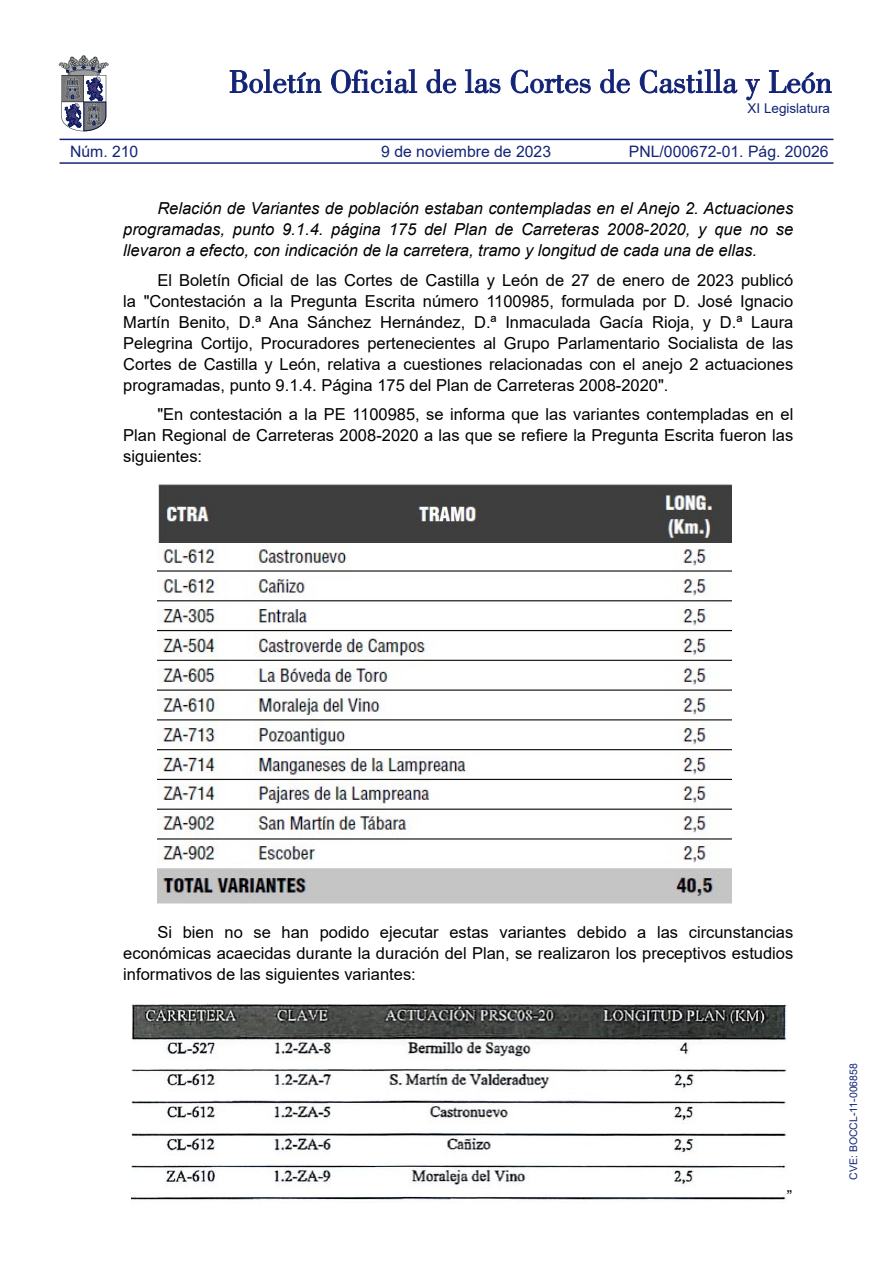
<style>
.page{position:relative;width:893px;height:1263px;background:#fff}
.page>*{position:absolute;margin:0;border:0;box-sizing:border-box;transform-origin:0 0}
.TextoCuerpo{font:16.5px/21px "Arial";color:#000;text-align:justify}
.TextoCuerpo-2{font:italic 16.5px/21px "Arial";color:#000;text-align:justify}
.E_Referencia{font:15.75px "Arial";color:#132477}
.t1{font:13.5px "Arial";color:#132477}
.t2{font:10.5px "Arial";color:#132477}
</style>
<div class="page">
<svg style="left:230px;top:69px;width:91px;height:24px"></svg>
<svg style="left:331px;top:69px;width:86px;height:24px"></svg>
<svg style="left:426px;top:69px;width:30px;height:24px"></svg>
<svg style="left:465px;top:69px;width:35px;height:24px"></svg>
<svg style="left:511px;top:70px;width:80px;height:23px"></svg>
<svg style="left:600px;top:69px;width:30px;height:24px"></svg>
<svg style="left:640px;top:69px;width:97px;height:24px"></svg>
<svg style="left:745px;top:79px;width:15px;height:21px"></svg>
<svg style="left:769px;top:70px;width:63px;height:23px"></svg>
<svg style="left:59px;top:55px;width:50px;height:76px"></svg>
<hr style="left:60px;top:162px;width:773px;height:2px;background:#132477">
<hr style="left:60px;top:139px;width:773px;height:1px;background:#132477">
<img style="left:158px;top:484px;width:573px;height:59px">
<img style="left:157px;top:545px;width:574px;height:359px">
<img style="left:132px;top:1004px;width:655px;height:198px">
<p class="t1" style="left:747px;top:99px;width:84px">XI Legislatura</p>
<p class="E_Referencia" style="left:70px;top:140px;width:70px">Núm. 210</p>
<p class="E_Referencia" style="left:381px;top:140px;width:171px">9 de noviembre de 2023</p>
<p class="E_Referencia" style="left:629px;top:140px;width:201px">PNL/000672-01. Pág. 20026</p>
<p class="TextoCuerpo-2" style="left:123px;top:198px;width:671px;text-indent:34px">Relación de Variantes de población estaban contempladas en el Anejo 2. Actuaciones programadas, punto 9.1.4. página 175 del Plan de Carreteras 2008-2020, y que no se llevaron a efecto, con indicación de la carretera, tramo y longitud de cada una de ellas.</p>
<p class="TextoCuerpo" style="left:123px;top:269px;width:671px;text-indent:34px">El Boletín Oficial de las Cortes de Castilla y León de 27 de enero de 2023 publicó la "Contestación a la Pregunta Escrita número 1100985, formulada por D. José Ignacio Martín Benito, D.ª Ana Sánchez Hernández, D.ª Inmaculada Gacía Rioja, y D.ª Laura Pelegrina Cortijo, Procuradores pertenecientes al Grupo Parlamentario Socialista de las Cortes de Castilla y León, relativa a cuestiones relacionadas con el anejo 2 actuaciones programadas, punto 9.1.4. Página 175 del Plan de Carreteras 2008-2020".</p>
<p class="TextoCuerpo" style="left:123px;top:404px;width:671px;text-indent:34px">"En contestación a la PE 1100985, se informa que las variantes contempladas en el Plan Regional de Carreteras 2008-2020 a las que se refiere la Pregunta Escrita fueron las siguientes:</p>
<p class="TextoCuerpo" style="left:123px;top:921px;width:671px;text-indent:34px">Si bien no se han podido ejecutar estas variantes debido a las circunstancias económicas acaecidas durante la duración del Plan, se realizaron los preceptivos estudios informativos de las siguientes variantes:</p>
<p class="TextoCuerpo" style="left:787px;top:1186px;width:7px">”</p>
<p class="t2" style="left:846px;top:1180px;width:118px;rotate:-90deg">CVE: BOCCL-11-006858</p>
</div>
